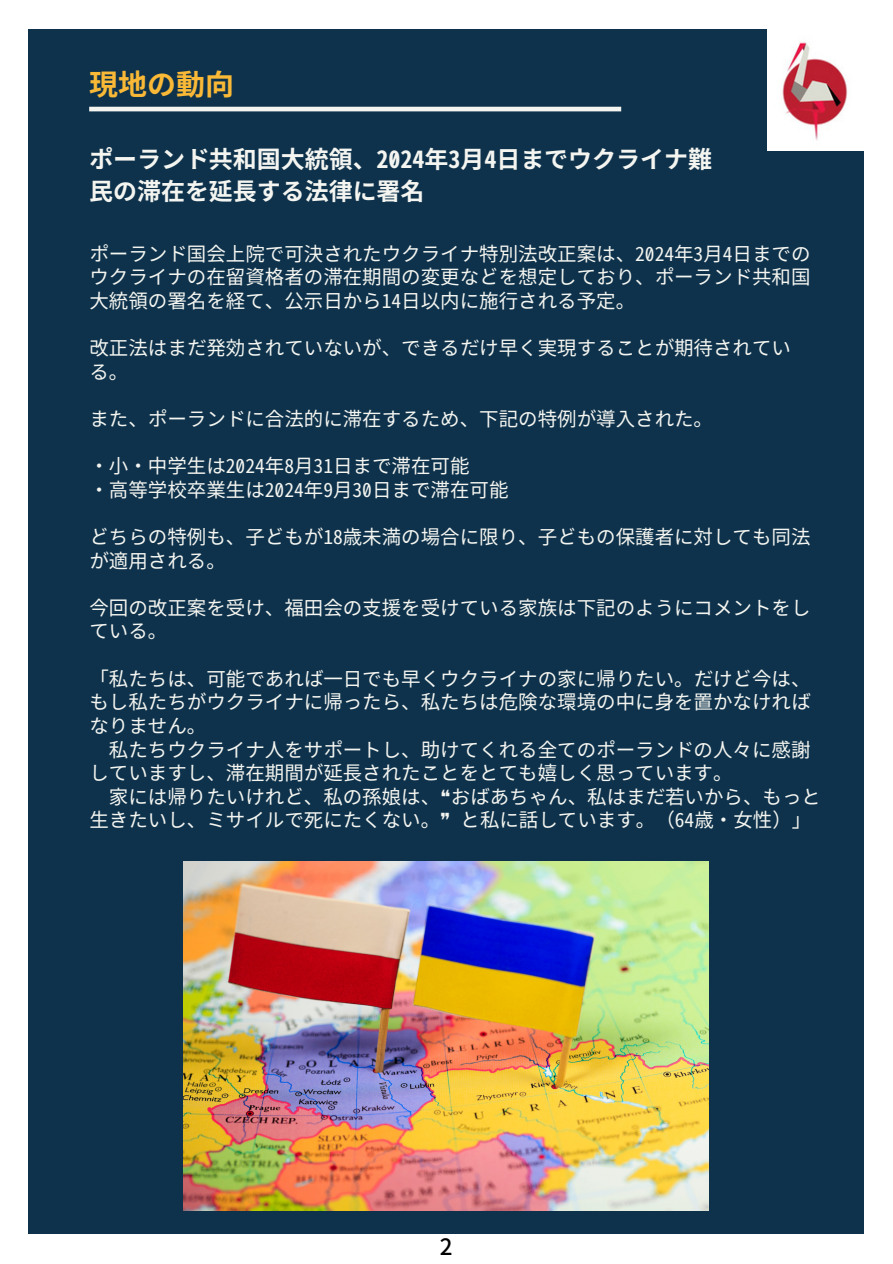
<style>
.page{position:relative;width:893px;height:1264px;background:#fff}
.page>*{position:absolute;margin:0;border:0;box-sizing:border-box;transform-origin:0 0}
.t1{font:28.95px "Gen Ei Gothic M B";color:#f9b937}
.t2{font:24px/32.5px "Gen Ei Gothic M B";color:#f4f5f0}
.t3{font:500 22.5px "Noto Sans JP";color:#000}
.t4{font:19.5px/23.5px "Gen Ei Gothic M R";color:#f4f5f0}
.s1{font-family:"DejaVu Sans"}
</style>
<div class="page">
<div style="left:28px;top:29px;width:836px;height:1204px;background:#0e324c"></div>
<img style="left:767px;top:29px;width:96px;height:121px">
<hr style="left:89px;top:107px;width:532px;height:4px;background:#f4f5f0">
<img style="left:183px;top:861px;width:525px;height:349px">
<p class="t1" style="left:89px;top:66px;width:146px">現地の動向</p>
<p class="t2" style="left:89px;top:144px;width:624px">ポーランド共和国大統領、2024年3月4日までウクライナ難民の滞在を延長する法律に署名</p>
<p class="t4" style="left:89px;top:243px;width:722px;text-align:justify">ポーランド国会上院で可決されたウクライナ特別法改正案は、2024年3月4日までのウクライナの在留資格者の滞在期間の変更などを想定しており、ポーランド共和国大統領の署名を経て、公示日から14日以内に施行される予定。</p>
<p class="t4" style="left:89px;top:337px;width:703px">改正法はまだ発効されていないが、できるだけ早く実現することが期待されている。</p>
<p class="t4" style="left:89px;top:408px;width:625px">また、ポーランドに合法的に滞在するため、下記の特例が導入された。</p>
<p class="t4" style="left:89px;top:455px;width:381px">・小・中学生は2024年8月31日まで滞在可能</p>
<p class="t4" style="left:89px;top:479px;width:420px">・高等学校卒業生は2024年9月30日まで滞在可能</p>
<p class="t4" style="left:89px;top:526px;width:722px">どちらの特例も、子どもが18歳未満の場合に限り、子どもの保護者に対しても同法が適用される。</p>
<p class="t4" style="left:89px;top:597px;width:722px">今回の改正案を受け、福田会の支援を受けている家族は下記のようにコメントをしている。</p>
<p class="t4" style="left:89px;top:668px;width:722px;text-align:justify">「私たちは、可能であれば一日でも早くウクライナの家に帰りたい。だけど今は、もし私たちがウクライナに帰ったら、私たちは危険な環境の中に身を置かなければなりません。</p>
<p class="t4" style="left:89px;top:738px;width:722px;text-indent:19px">私たちウクライナ人をサポートし、助けてくれる全てのポーランドの人々に感謝していますし、滞在期間が延長されたことをとても嬉しく思っています。</p>
<p class="t4" style="left:89px;top:786px;width:733px;text-indent:19px">家には帰りたいけれど、私の孫娘は、<span class="s1">❝</span>おばあちゃん、私はまだ若いから、もっと生きたいし、ミサイルで死にたくない。<span class="s1">❞</span> と私に話しています。（64歳・女性）」</p>
<p class="t3" style="left:439px;top:1229px;width:14px">2</p>
</div>
